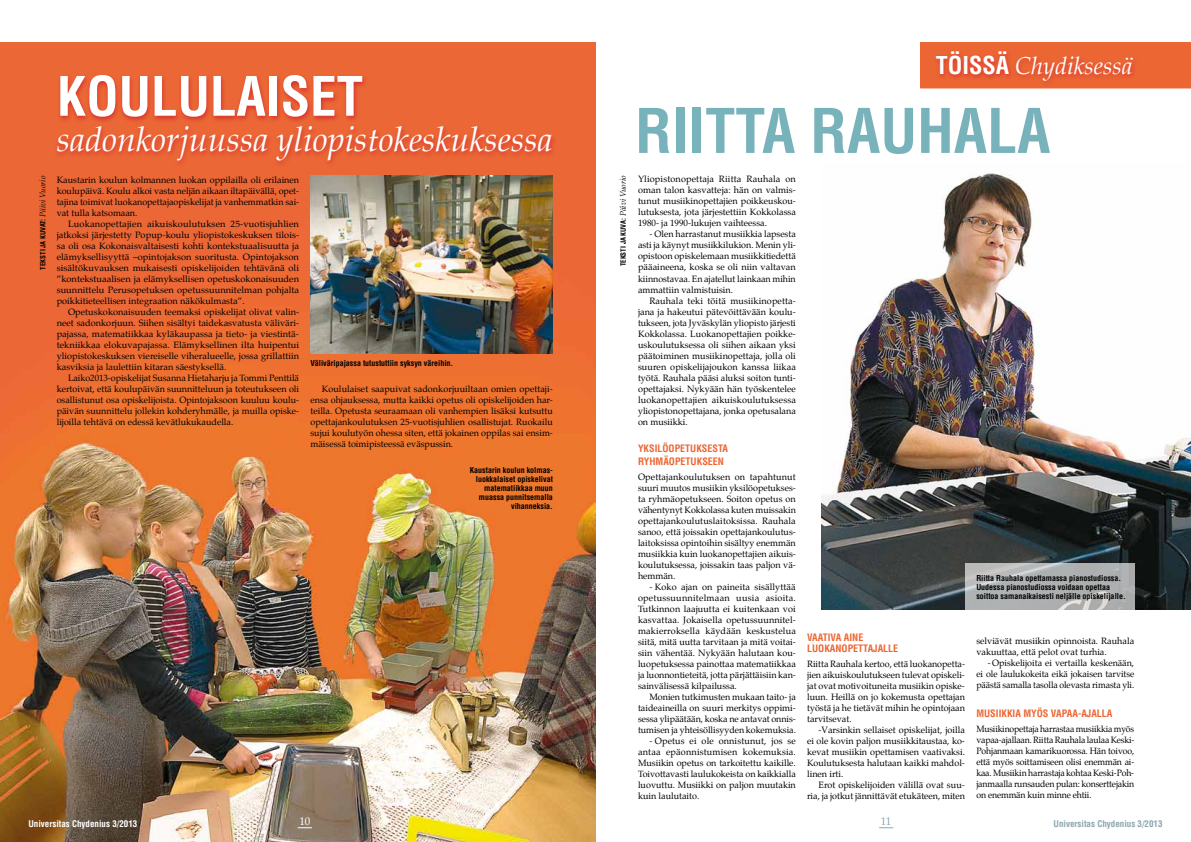
<style>
.page{position:relative;width:1191px;height:842px;background:#fff}
.page>*{position:absolute;margin:0;border:0;box-sizing:border-box;transform-origin:0 0}
.t1{font:700 condensed 60px "Helvetica";color:#78b2bb}
.t2{font:700 condensed 53px "Helvetica";color:#fff}
.t3{font:italic 34px "Palatino";color:#fff}
.t4{font:italic 24px "Palatino";color:#fff}
.t5{font:11px "Palatino";color:#fff}
.t6{font:11px "Palatino";color:#8da5b0}
.t7{font:700 condensed 10px/13px "Helvetica";color:#ec6634}
.t8{font:9px/11px "Palatino";color:#000;text-align:justify}
.t9{font:9px/11px "Palatino";color:#000;text-align:justify;scale:.96 1}
.t10{font:700 condensed 9px "Helvetica";color:#fff}
.t11{font:700 condensed 9px "Helvetica";color:#8da5b0}
.t12{font:700 condensed 8px/9px "Helvetica";color:#000;text-align:right}
.t13{font:700 condensed 7px "Helvetica";color:#000}
.s1{font-family:"Palatino";font-weight:400;font-style:italic;font-stretch:normal;font-size:8px}
.s2{font-family:"Helvetica";font-weight:700;font-style:normal;font-stretch:condensed}
</style>
<div class="page">
<img style="left:0;top:43px;width:595px;height:799px">
<img style="left:310px;top:176px;width:243px;height:177px">
<div style="left:54px;top:125px;width:503px;height:43px;background:#d3232a;opacity:.75"></div>
<div style="left:57px;top:73px;width:311px;height:51px;background:#d3232a;opacity:.75"></div>
<img style="left:821px;top:173px;width:370px;height:436px">
<div style="left:920px;top:42px;width:271px;height:46px;background:#ec6634"></div>
<div style="left:933px;top:49px;width:205px;height:38px;background:#d3232a;opacity:.75"></div>
<svg style="left:965px;top:564px;width:169px;height:46px;background:#b2b5b5"></svg>
<svg style="left:298px;top:827px;width:14px;height:1px"></svg>
<svg style="left:879px;top:827px;width:14px;height:1px"></svg>
<p class="t13" style="left:38px;top:270px;width:95px;rotate:-90deg">Teksti JA KUVAT: <span class="s1">Päivi Vuorio</span></p>
<h2 class="t2" style="left:57px;top:63px;width:58px">KOULULAISET</h2>
<h3 class="t3" style="left:57px;top:111px;width:497px">sadonkorjuussa yliopistokeskuksessa</h3>
<p class="t8" style="left:57px;top:174px;width:244px">Kaustarin koulun kolmannen luokan oppilailla oli erilainen koulupäivä. Koulu alkoi vasta neljän aikaan iltapäivällä, opet&shy;tajina toimivat luokanopettajaopiskelijat ja vanhemmatkin sai&shy;vat tulla katsomaan.</p>
<p class="t8" style="left:57px;top:218px;width:244px;text-indent:11px">Luokanopettajien aikuiskoulutuksen 25-vuotisjuhlien jatkoksi järjestetty Popup-koulu yliopistokeskuksen tilois&shy;sa oli osa Kokonaisvaltaisesti kohti kontekstuaalisuutta ja elämyksellisyyttä –opintojakson suoritusta. Opintojakson sisältökuvauksen mukaisesti opiskelijoiden tehtävänä oli ”kontekstuaalisen ja elämyksellisen opetuskokonaisuuden suunnittelu Perusopetuksen opetussuunnitelman pohjalta poikkitieteellisen integraation näkökulmasta”.</p>
<p class="t8" style="left:57px;top:306px;width:244px;text-indent:11px">Opetuskokonaisuuden teemaksi opiskelijat olivat valin&shy;neet sadonkorjuun. Siihen sisältyi taidekasvatusta väliväri&shy;pajassa, matematiikkaa kyläkaupassa ja tieto- ja viestintä&shy;tekniikkaa elokuvapajassa. Elämyksellinen ilta huipentui yliopistokeskuksen viereiselle viheralueelle, jossa grillattiin kasviksia ja laulettiin kitaran säestyksellä.</p>
<p class="t8" style="left:57px;top:372px;width:244px;text-indent:11px">Laiko2013-opiskelijat Susanna Hietaharju ja Tommi Penttilä kertoivat, että koulupäivän suunnitteluun ja toteutukseen oli osallistunut osa opiskelijoista. Opintojaksoon kuuluu koulu&shy;päivän suunnittelu jollekin kohderyhmälle, ja muilla opiske&shy;lijoilla tehtävä on edessä kevätlukukaudella.</p>
<p class="t12" style="left:310px;top:358px;width:144px">Väliväripajassa tutustuttiin syksyn väreihin.</p>
<p class="t8" style="left:310px;top:383px;width:244px;text-indent:11px">Koululaiset saapuivat sadonkorjuuiltaan omien opettaji&shy;ensa ohjauksessa, mutta kaikki opetus oli opiskelijoiden har&shy;teilla. Opetusta seuraamaan oli vanhempien lisäksi kutsuttu opettajankoulutuksen 25-vuotisjuhlien osallistujat. Ruokailu sujui koulutyön ohessa siten, että jokainen oppilas sai ensim&shy;mäisessä toimipisteessä eväspussin.</p>
<p class="t12" style="left:470px;top:465px;width:85px">Kaustarin koulun kolmas&shy;luokkalaiset opiskelivat matematiikkaa muun muassa punnitsemalla vihanneksia.</p>
<p class="t13" style="left:619px;top:266px;width:93px;rotate:-90deg">Teksti ja KUVA: <span class="s1">Päivi Vuorio</span></p>
<h3 class="t4" style="left:935px;top:46px;width:198px"><span class="s2">Töissä</span> Chydiksessä</h3>
<h1 class="t1" style="left:635px;top:93px;width:27px">RIITTA</h1>
<h1 class="t1" style="left:810px;top:93px;width:35px">RAUHALA</h1>
<p class="t8" style="left:638px;top:174px;width:159px">Yliopistonopettaja Riitta Rauhala on oman talon kasvatteja: hän on valmis&shy;tunut musiikinopettajien poikkeuskou&shy;lutuksesta, jota järjestettiin Kokkolassa 1980- ja 1990-lukujen vaihteessa.</p>
<p class="t8" style="left:638px;top:229px;width:159px;text-indent:11px">- Olen harrastanut musiikkia lapsesta asti ja käynyt musiikkilukion. Menin yli&shy;opistoon opiskelemaan musiikkitiedettä pääaineena, koska se oli niin valtavan kiinnostavaa. En ajatellut lainkaan mihin ammattiin valmistuisin.</p>
<p class="t8" style="left:638px;top:295px;width:159px;text-indent:11px">Rauhala teki töitä musiikinopetta&shy;jana ja hakeutui pätevöittävään koulu&shy;tukseen, jota Jyväskylän yliopisto järjesti Kokkolassa. Luokanopettajien poikke&shy;uskoulutuksessa oli siihen aikaan yksi päätoiminen musiikinopettaja, jolla oli suuren opiskelijajoukon kanssa liikaa työtä. Rauhala pääsi aluksi soiton tunti&shy;opettajaksi. Nykyään hän työskentelee luokanopettajien aikuiskoulutuksessa yliopistonopettajana, jonka opetusalana on musiikki.</p>
<p class="t7" style="left:638px;top:441px;width:92px">Yksilöopetuksesta ryhmäopetukseen</p>
<p class="t8" style="left:638px;top:471px;width:159px">Opettajankoulutuksen on tapahtunut suuri muutos musiikin yksilöopetukses&shy;ta ryhmäopetukseen. Soiton opetus on vähentynyt Kokkolassa kuten muissakin opettajankoulutuslaitoksissa. Rauhala sanoo, että joissakin opettajankoulutus&shy;laitoksissa opintoihin sisältyy enemmän musiikkia kuin luokanopettajien aikuis&shy;koulutuksessa, joissakin taas paljon vä&shy;hemmän.</p>
<p class="t8" style="left:638px;top:581px;width:159px;text-indent:11px">- Koko ajan on paineita sisällyttää opetussuunnitelmaan uusia asioita.<br>Tutkinnon laajuutta ei kuitenkaan voi kasvattaa. Jokaisella opetussuunnitel&shy;makierroksella käydään keskustelua siitä, mitä uutta tarvitaan ja mitä voitai&shy;siin vähentää. Nykyään halutaan kou&shy;luopetuksessa painottaa matematiikkaa ja luonnontieteitä, jotta pärjättäisiin kan&shy;sainvälisessä kilpailussa.</p>
<p class="t8" style="left:638px;top:691px;width:159px;text-indent:11px">Monien tutkimusten mukaan taito- ja taideaineilla on suuri merkitys oppimi&shy;sessa ylipäätään, koska ne antavat onnis&shy;tumisen ja yhteisöllisyyden kokemuksia.</p>
<p class="t8" style="left:638px;top:735px;width:159px;text-indent:11px">- Opetus ei ole onnistunut, jos se antaa epäonnistumisen kokemuksia.<br>Musiikin opetus on tarkoitettu kaikille.<br>Toivottavasti laulukokeista on kaikkialla luovuttu. Musiikki on paljon muutakin kuin laulutaito.</p>
<p class="t12" style="left:976px;top:573px;width:151px;text-align:left">Riitta Rauhala opettamassa pianostudiossa.<br>Uudessa pianostudiossa voidaan opettaa soittoa samanaikaisesti neljälle opiskelijalle.</p>
<p class="t7" style="left:807px;top:631px;width:93px;line-height:11px">Vaativa aine luokanopettajalle</p>
<p class="t8" style="left:807px;top:658px;width:159px">Riitta Rauhala kertoo, että luokanopetta&shy;jien aikuiskoulutukseen tulevat opiskeli&shy;jat ovat motivoituneita musiikin opiske&shy;luun. Heillä on jo kokemusta opettajan työstä ja he tietävät mihin he opintojaan tarvitsevat.</p>
<p class="t8" style="left:807px;top:724px;width:159px;text-indent:11px">-Varsinkin sellaiset opiskelijat, joilla ei ole kovin paljon musiikkitaustaa, ko&shy;kevat musiikin opettamisen vaativaksi.<br>Koulutuksesta halutaan kaikki mahdol&shy;linen irti.</p>
<p class="t8" style="left:807px;top:779px;width:159px;text-align:right">Erot opiskelijoiden välillä ovat suu&shy;ria, ja jotkut jännittävät etukäteen, miten</p>
<p class="t8" style="left:976px;top:636px;width:159px">selviävät musiikin opinnoista. Rauhala vakuuttaa, että pelot ovat turhia.</p>
<p class="t8" style="left:976px;top:658px;width:159px;text-indent:11px">- Opiskelijoita ei vertailla keskenään, ei ole laulukokeita eikä jokaisen tarvitse päästä samalla tasolla olevasta rimasta yli.</p>
<p class="t7" style="left:976px;top:707px;width:137px">Musiikkia myös vapaa-ajalla</p>
<p class="t9" style="left:976px;top:724px;width:166px">Musiikinopettaja harrastaa musiikkia myös vapaa-ajallaan. Riitta Rauhala laulaa Keski-Pohjanmaan kamarikuorossa. Hän toivoo, että myös soittamiseen olisi enemmän ai&shy;kaa. Musiikin harrastaja kohtaa Keski-Poh&shy;janmaalla runsauden pulan: konserttejakin on enemmän kuin minne ehtii.</p>
<p class="t10" style="left:28px;top:818px;width:110px">Universitas Chydenius 3/2013</p>
<p class="t5" style="left:299px;top:812px;width:12px">10</p>
<p class="t11" style="left:1053px;top:818px;width:110px">Universitas Chydenius 3/2013</p>
<p class="t6" style="left:881px;top:812px;width:12px">11</p>
</div>
